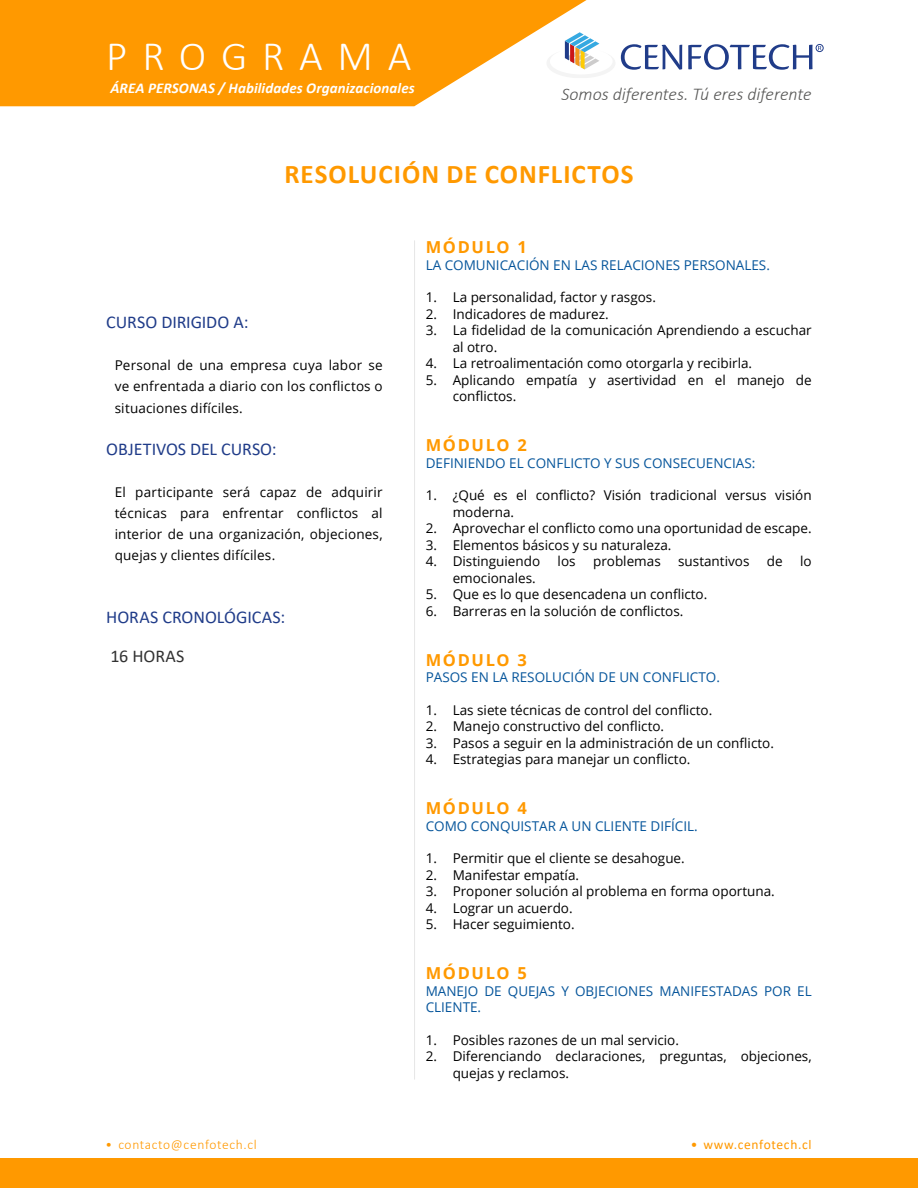
<style>
.page{position:relative;width:918px;height:1188px;background:#fff}
.page>*{position:absolute;margin:0;border:0;box-sizing:border-box;transform-origin:0 0}
.t1{font:300 42px "Calibri";letter-spacing:.35em;color:#fff}
.t2{font:700 27px "Calibri";letter-spacing:.035em;color:#f90}
.t3{font:18px "Calibri";letter-spacing:-.005em;color:#203c89}
.t4{font:italic 300 18px "Calibri";color:#575756}
.t5{font:18px "Calibri";letter-spacing:-.005em;color:#323232}
.t6{font:700 16.5px "Open Sans";letter-spacing:.1em;color:#f90}
.t7{font:italic 700 15px "Calibri";letter-spacing:.005em;color:#fff}
.t8{font:13.5px/16.5px "Open Sans";color:#000}
.t9{font:13.5px/16.5px "Open Sans";color:#06559b}
.t10{font:300 13.5px "Calibri";letter-spacing:.05em;color:#f90}
.t11{font:13.5px "Calibri";letter-spacing:.05em;color:#f90}
</style>
<div class="page">
<div style="left:0;top:1158px;width:918px;height:30px;background:#f90"></div>
<svg style="left:0;top:0;width:587px;height:106px;fill:#f90"></svg>
<div style="left:816px;top:44px;width:7px;height:8px;border:1px solid #203c89;border-radius:50%"></div>
<svg style="left:546px;top:32px;width:136px;height:46px"></svg>
<svg style="left:688px;top:44px;width:133px;height:26px"></svg>
<hr style="left:414px;top:240px;width:1px;height:840px;background:#e6e6e6">
<h1 class="t1" style="left:106px;top:30px;width:307px">PROGRAMA</h1>
<p class="t7" style="left:111px;top:77px;width:306px">ÁREA PERSONAS / Habilidades Organizacionales</p>
<h3 class="t4" style="left:561px;top:83px;width:252px">Somos diferentes. Tú eres diferente</h3>
<h2 class="t2" style="left:284px;top:155px;width:351px">RESOLUCIÓN DE CONFLICTOS</h2>
<h3 class="t3" style="left:106px;top:310px;width:144px">CURSO DIRIGIDO A:</h3>
<p class="t8" style="left:115px;top:354px;width:269px;line-height:21.3px;text-align:justify">Personal de una empresa cuya labor se ve enfrentada a diario con los conflictos o situaciones difíciles.</p>
<h3 class="t3" style="left:106px;top:436px;width:172px">OBJETIVOS DEL CURSO:</h3>
<p class="t8" style="left:115px;top:481px;width:269px;line-height:21px;text-align:justify">El participante será capaz de adquirir técnicas para enfrentar conflictos al interior de una organización, objeciones, quejas y clientes difíciles.</p>
<h3 class="t3" style="left:106px;top:604px;width:180px">HORAS CRONOLÓGICAS:</h3>
<h3 class="t5" style="left:111px;top:643px;width:76px">16 HORAS</h3>
<p class="t6" style="left:426px;top:235px;width:103px">MÓDULO 1</p>
<p class="t9" style="left:426px;top:256px;width:346px">LA COMUNICACIÓN EN LAS RELACIONES PERSONALES.</p>
<p class="t8" style="left:426px;top:289px;width:232px">1. La personalidad, factor y rasgos.</p>
<p class="t8" style="left:426px;top:305px;width:185px">2. Indicadores de madurez.</p>
<p class="t8" style="left:453px;top:322px;width:361px;text-indent:-27px">3. La fidelidad de la comunicación Aprendiendo a escuchar al otro.</p>
<p class="t8" style="left:426px;top:355px;width:328px">4. La retroalimentación como otorgarla y recibirla.</p>
<p class="t8" style="left:453px;top:371px;width:361px;text-indent:-27px">5. Aplicando empatía y asertividad en el manejo de conflictos.</p>
<p class="t6" style="left:426px;top:433px;width:103px">MÓDULO 2</p>
<p class="t9" style="left:426px;top:454px;width:331px">DEFINIENDO EL CONFLICTO Y SUS CONSECUENCIAS:</p>
<p class="t8" style="left:453px;top:487px;width:361px;text-indent:-27px">1. ¿Qué es el conflicto? Visión tradicional versus visión moderna.</p>
<p class="t8" style="left:426px;top:520px;width:388px">2. Aprovechar el conflicto como una oportunidad de escape.</p>
<p class="t8" style="left:426px;top:536px;width:247px">3. Elementos básicos y su naturaleza.</p>
<p class="t8" style="left:426px;top:553px;width:116px">4. Distinguiendo</p>
<p class="t8" style="left:558px;top:553px;width:20px">los</p>
<p class="t8" style="left:593px;top:553px;width:69px">problemas</p>
<p class="t8" style="left:678px;top:553px;width:73px">sustantivos</p>
<p class="t8" style="left:767px;top:553px;width:17px">de</p>
<p class="t8" style="left:800px;top:553px;width:13px">lo</p>
<p class="t8" style="left:453px;top:569px;width:85px">emocionales.</p>
<p class="t8" style="left:426px;top:586px;width:283px">5. Que es lo que desencadena un conflicto.</p>
<p class="t8" style="left:426px;top:602px;width:259px">6. Barreras en la solución de conflictos.</p>
<p class="t6" style="left:426px;top:648px;width:103px">MÓDULO 3</p>
<p class="t9" style="left:426px;top:669px;width:296px">PASOS EN LA RESOLUCIÓN DE UN CONFLICTO.</p>
<p class="t8" style="left:426px;top:702px;width:288px">1. Las siete técnicas de control del conflicto.</p>
<p class="t8" style="left:426px;top:718px;width:240px">2. Manejo constructivo del conflicto.</p>
<p class="t8" style="left:426px;top:734px;width:350px">3. Pasos a seguir en la administración de un conflicto.</p>
<p class="t8" style="left:426px;top:751px;width:266px">4. Estrategias para manejar un conflicto.</p>
<p class="t6" style="left:426px;top:796px;width:103px">MÓDULO 4</p>
<p class="t9" style="left:426px;top:817px;width:274px">COMO CONQUISTAR A UN CLIENTE DIFÍCIL.</p>
<p class="t8" style="left:426px;top:850px;width:261px">1. Permitir que el cliente se desahogue.</p>
<p class="t8" style="left:426px;top:866px;width:155px">2. Manifestar empatía.</p>
<p class="t8" style="left:426px;top:883px;width:351px">3. Proponer solución al problema en forma oportuna.</p>
<p class="t8" style="left:426px;top:899px;width:149px">4. Lograr un acuerdo.</p>
<p class="t8" style="left:426px;top:916px;width:150px">5. Hacer seguimiento.</p>
<p class="t6" style="left:426px;top:961px;width:103px">MÓDULO 5</p>
<p class="t9" style="left:426px;top:982px;width:388px">MANEJO DE QUEJAS Y OBJECIONES MANIFESTADAS POR EL<br>CLIENTE.</p>
<p class="t8" style="left:426px;top:1031px;width:255px">1. Posibles razones de un mal servicio.</p>
<p class="t8" style="left:453px;top:1048px;width:361px;text-indent:-27px">2. Diferenciando declaraciones, preguntas, objeciones, quejas y reclamos.</p>
<p class="t10" style="left:106px;top:1137px;width:153px">• contacto@cenfotech.cl</p>
<p class="t11" style="left:691px;top:1136px;width:122px">• www.cenfotech.cl</p>
</div>
